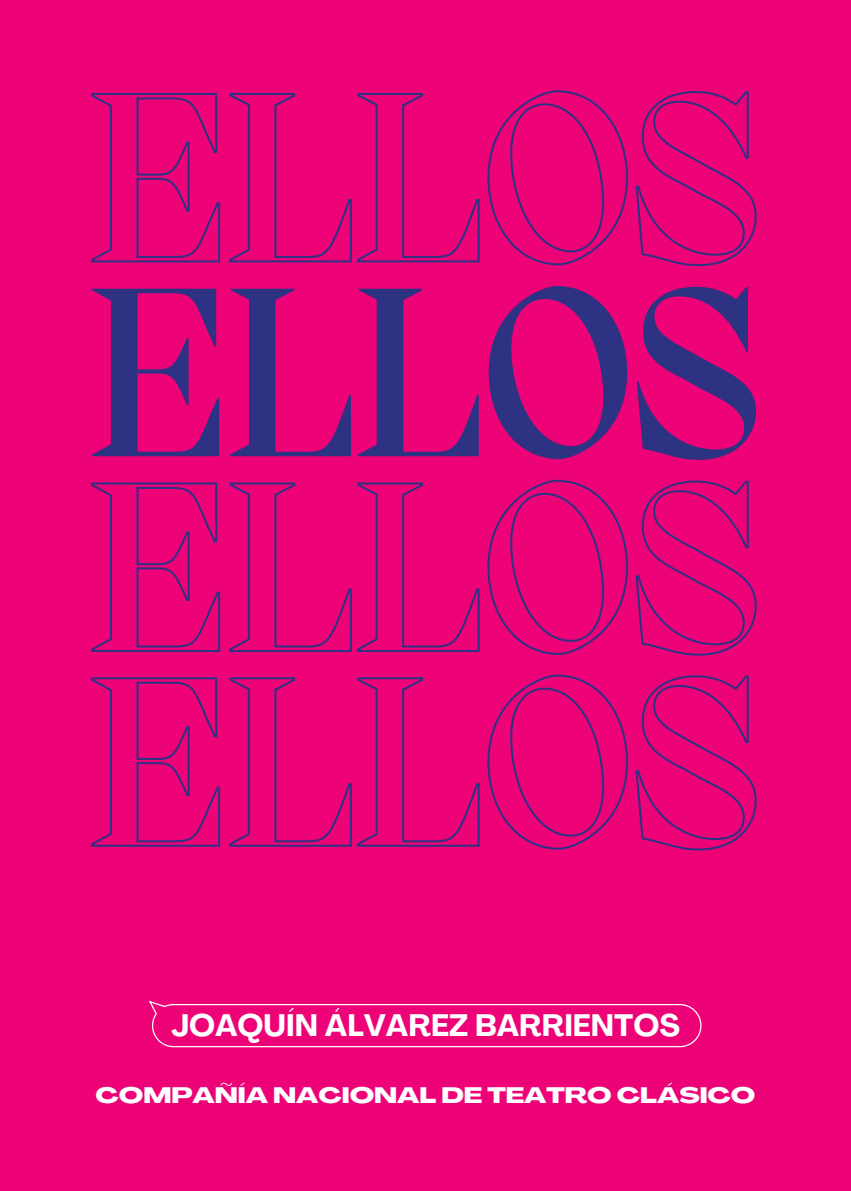
<style>
.page{position:relative;width:851px;height:1191px;background:#fff}
.page>*{position:absolute;margin:0;border:0;box-sizing:border-box;transform-origin:0 0}
.t1{font:500 248px "Migra";letter-spacing:.005em;color:#2e3283}
.t2{font:700 30.6px "Agrandir";color:#fff}
.t3{font:800 22px "Agrandir Grand";color:#fff}
</style>
<div class="page">
<div style="left:0;top:0;width:850px;height:1191px;background:#ed0277"></div>
<svg style="left:91px;top:482px;width:130px;height:170px"></svg>
<svg style="left:229px;top:482px;width:251px;height:170px"></svg>
<svg style="left:487px;top:479px;width:270px;height:177px"></svg>
<svg style="left:91px;top:677px;width:130px;height:170px"></svg>
<svg style="left:229px;top:677px;width:251px;height:170px"></svg>
<svg style="left:487px;top:674px;width:270px;height:177px"></svg>
<svg style="left:91px;top:93px;width:130px;height:170px"></svg>
<svg style="left:229px;top:93px;width:251px;height:170px"></svg>
<svg style="left:487px;top:90px;width:270px;height:177px"></svg>
<svg style="left:149px;top:1000px;width:553px;height:48px"></svg>
<h1 class="t1" style="left:90px;top:198px;width:673px">ELLOS</h1>
<h2 class="t2" style="left:171px;top:1006px;width:510px">JOAQUÍN ÁLVAREZ BARRIENTOS</h2>
<p class="t3" style="left:95px;top:1081px;width:661px">COMPAÑÍA NACIONAL DE TEATRO CLÁSICO</p>
</div>
